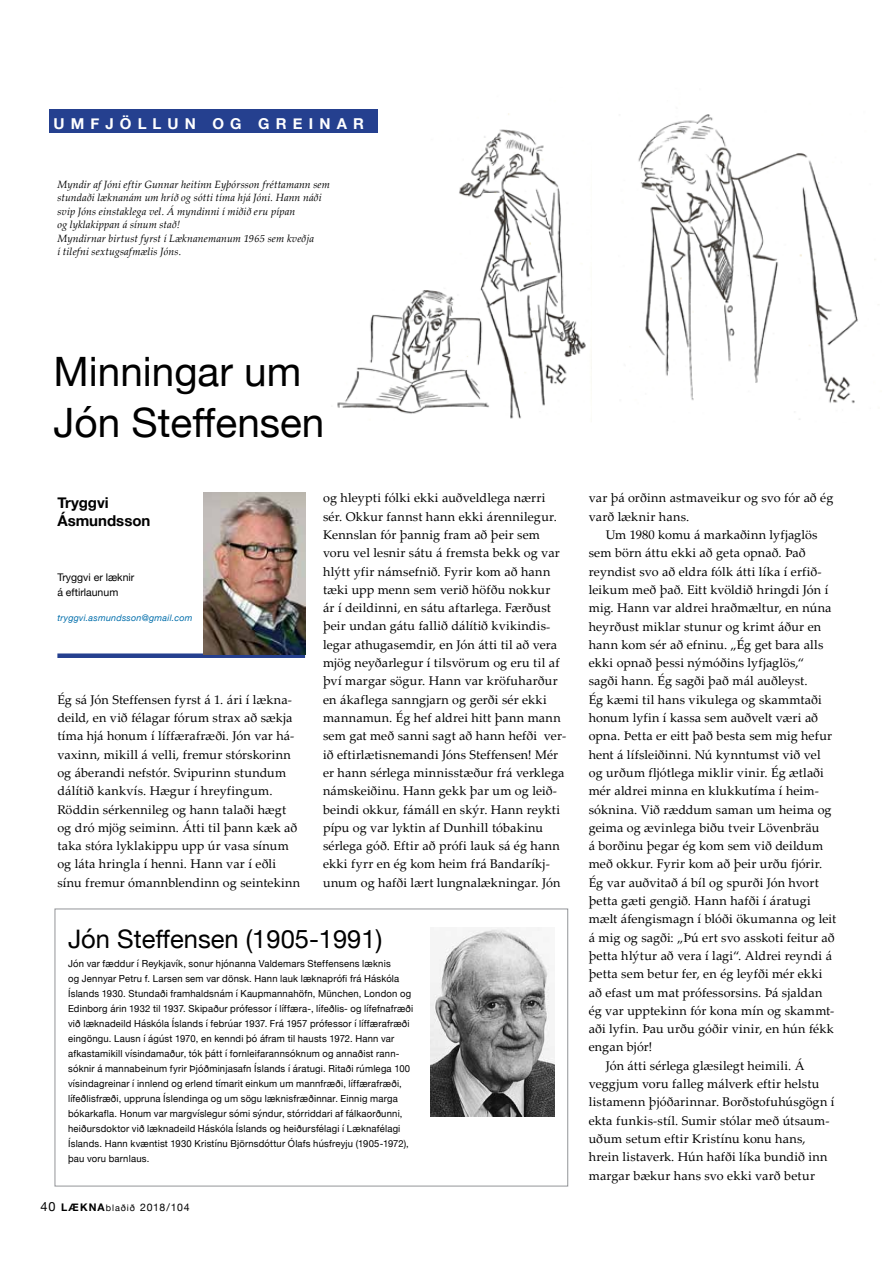
<style>
.page{position:relative;width:893px;height:1263px;background:#fff}
.page>*{position:absolute;margin:0;border:0;box-sizing:border-box;transform-origin:0 0}
.t1{font:40.5px/51px "Helvetica Neue";color:#000}
.t2{font:25.5px "Helvetica Neue";color:#000}
.t3{font:700 15px "Helvetica Neue";letter-spacing:.41em;color:#fff}
.t4{font:700 15px/18px "Helvetica Neue";color:#000}
.t5{font:12.6px/18.3px "Palatino Linotype";letter-spacing:.01em;color:#000}
.t6{font:italic 10.5px/13.5px "Palatino Linotype";letter-spacing:.01em;color:#000}
.t7{font:10.5px/15px "Helvetica Neue";color:#000}
.t8{font:9.75px/15px "Helvetica Neue";letter-spacing:.02em;color:#000}
.t9{font:italic 9px "Helvetica Neue";letter-spacing:.025em;color:#006eab}
.s1{font-size:12.75px}
.s2{font-weight:700}
.s3{font-size:9px}
</style>
<div class="page">
<div style="left:57px;top:653px;width:248px;height:5px;background:#25408f"></div>
<div style="left:55px;top:908px;width:513px;height:278px;border:1px solid #939598"></div>
<img style="left:430px;top:927px;width:125px;height:189px">
<img style="left:203px;top:493px;width:102px;height:161px">
<div style="left:49px;top:110px;width:329px;height:23px;background:#25408f"></div>
<img style="left:320px;top:109px;width:559px;height:311px">
<svg style="left:367px;top:140px;width:96px;height:132px"></svg>
<div style="left:592px;top:80px;width:24px;height:355px;background:#fff"></div>
<div style="left:438px;top:87px;width:56px;height:25px;background:#fff"></div>
<p class="t3" style="left:54px;top:111px;width:312px">UMFJÖLLUN OG GREINAR</p>
<p class="t6" style="left:57px;top:177px;width:274px">Myndir af Jóni eftir Gunnar heitinn Eyþórsson fréttamann sem stundaði læknanám um hríð og sótti tíma hjá Jóni. Hann náði svip Jóns einstaklega vel. Á myndinni í miðið eru pípan<br>og lyklakippan á sínum stað!<br>Myndirnar birtust fyrst í Læknanemanum 1965 sem kveðja<br>í tilefni sextugsafmælis Jóns.</p>
<h1 class="t1" style="left:54px;top:348px;width:272px">Minningar um<br>Jón Steffensen</h1>
<p class="t5" style="left:323px;top:488px;width:245px">og hleypti fólki ekki auðveldlega nærri sér. Okkur fannst hann ekki árennilegur.<br>Kennslan fór þannig fram að þeir sem voru vel lesnir sátu á fremsta bekk og var hlýtt yfir námsefnið. Fyrir kom að hann tæki upp menn sem verið höfðu nokkur<br>ár í deildinni, en sátu aftarlega. Færðust þeir undan gátu fallið dálítið kvikindis&shy;legar athugasemdir, en Jón átti til að vera mjög neyðarlegur í tilsvörum og eru til af því margar sögur. Hann var kröfuharður en ákaflega sanngjarn og gerði sér ekki mannamun. Ég hef aldrei hitt þann mann sem gat með sanni sagt að hann hefði ver&shy;ið eftirlætisnemandi Jóns Steffensen! Mér er hann sérlega minnisstæður frá verklega námskeiðinu. Hann gekk þar um og leið&shy;beindi okkur, fámáll en skýr. Hann reykti pípu og var lyktin af Dunhill tóbakinu sérlega góð. Eftir að prófi lauk sá ég hann ekki fyrr en ég kom heim frá Bandaríkj&shy;unum og hafði lært lungnalækningar. Jón</p>
<p class="t5" style="left:589px;top:488px;width:246px">var þá orðinn astmaveikur og svo fór að ég varð læknir hans.</p>
<p class="t4" style="left:57px;top:494px;width:95px">Tryggvi<br>Ásmundsson</p>
<p class="t5" style="left:606px;top:525px;width:213px">Um 1980 komu á markaðinn lyfjaglös</p>
<p class="t5" style="left:589px;top:543px;width:218px">sem börn áttu ekki að geta opnað. Það</p>
<p class="t5" style="left:589px;top:562px;width:235px">reyndist svo að eldra fólk átti líka í erfið-</p>
<p class="t5" style="left:589px;top:580px;width:241px">leikum með það. Eitt kvöldið hringdi Jón í</p>
<p class="t5" style="left:589px;top:598px;width:244px">mig. Hann var aldrei hraðmæltur, en núna</p>
<p class="t5" style="left:589px;top:617px;width:234px">heyrðust miklar stunur og krimt áður en</p>
<p class="t5" style="left:589px;top:635px;width:236px">hann kom sér að efninu. „Ég get bara alls</p>
<p class="t5" style="left:589px;top:653px;width:217px">ekki opnað þessi nýmóðins lyfjaglös,“</p>
<p class="t5" style="left:589px;top:671px;width:220px">sagði hann. Ég sagði það mál auðleyst.</p>
<p class="t5" style="left:589px;top:690px;width:235px">Ég kæmi til hans vikulega og skammtaði</p>
<p class="t5" style="left:589px;top:708px;width:231px">honum lyfin í kassa sem auðvelt væri að</p>
<p class="t5" style="left:589px;top:726px;width:245px">opna. Þetta er eitt það besta sem mig hefur</p>
<p class="t5" style="left:589px;top:745px;width:233px">hent á lífsleiðinni. Nú kynntumst við vel</p>
<p class="t5" style="left:589px;top:763px;width:237px">og urðum fljótlega miklir vinir. Ég ætlaði</p>
<p class="t5" style="left:589px;top:781px;width:232px">mér aldrei minna en klukkutíma í heim-</p>
<p class="t5" style="left:589px;top:800px;width:244px">sóknina. Við ræddum saman um heima og</p>
<p class="t5" style="left:589px;top:818px;width:232px">geima og ævinlega biðu tveir Lövenbräu</p>
<p class="t5" style="left:589px;top:836px;width:236px">á borðinu þegar ég kom sem við deildum</p>
<p class="t5" style="left:589px;top:854px;width:235px">með okkur. Fyrir kom að þeir urðu fjórir.</p>
<p class="t5" style="left:589px;top:873px;width:232px">Ég var auðvitað á bíl og spurði Jón hvort</p>
<p class="t5" style="left:589px;top:891px;width:223px">þetta gæti gengið. Hann hafði í áratugi</p>
<p class="t5" style="left:589px;top:909px;width:249px">mælt áfengismagn í blóði ökumanna og leit</p>
<p class="t5" style="left:589px;top:928px;width:248px">á mig og sagði: „Þú ert svo asskoti feitur að</p>
<p class="t5" style="left:589px;top:946px;width:245px">þetta hlýtur að vera í lagi“. Aldrei reyndi á</p>
<p class="t5" style="left:589px;top:964px;width:235px">þetta sem betur fer, en ég leyfði mér ekki</p>
<p class="t5" style="left:589px;top:982px;width:235px">að efast um mat prófessorsins. Þá sjaldan</p>
<p class="t5" style="left:589px;top:1001px;width:247px">ég var upptekinn fór kona mín og skammt-</p>
<p class="t5" style="left:589px;top:1019px;width:247px">aði lyfin. Þau urðu góðir vinir, en hún fékk</p>
<p class="t5" style="left:589px;top:1037px;width:65px">engan bjór!</p>
<p class="t5" style="left:606px;top:1056px;width:200px">Jón átti sérlega glæsilegt heimili. Á</p>
<p class="t5" style="left:589px;top:1074px;width:232px">veggjum voru falleg málverk eftir helstu</p>
<p class="t5" style="left:589px;top:1092px;width:247px">listamenn þjóðarinnar. Borðstofuhúsgögn í</p>
<p class="t5" style="left:589px;top:1111px;width:242px">ekta funkis-stíl. Sumir stólar með útsaum-</p>
<p class="t5" style="left:589px;top:1129px;width:218px">uðum setum eftir Kristínu konu hans,</p>
<p class="t5" style="left:589px;top:1147px;width:240px">hrein listaverk. Hún hafði líka bundið inn</p>
<p class="t5" style="left:589px;top:1166px;width:228px">margar bækur hans svo ekki varð betur</p>
<p class="t7" style="left:57px;top:571px;width:78px">Tryggvi er læknir á eftirlaunum</p>
<p class="t9" style="left:57px;top:612px;width:137px">tryggvi.asmundsson@gmail.com</p>
<p class="t5" style="left:57px;top:690px;width:244px">Ég sá Jón Steffensen fyrst á 1. ári í lækna&shy;deild, en við félagar fórum strax að sækja tíma hjá honum í líffærafræði. Jón var há&shy;vaxinn, mikill á velli, fremur stórskorinn og áberandi nefstór. Svipurinn stundum dálítið kankvís. Hægur í hreyfingum.<br>Röddin sérkennileg og hann talaði hægt og dró mjög seiminn. Átti til þann kæk að taka stóra lyklakippu upp úr vasa sínum og láta hringla í henni. Hann var í eðli sínu fremur ómannblendinn og seintekinn</p>
<h2 class="t2" style="left:68px;top:920px;width:316px">Jón Steffensen (1905-1991)</h2>
<p class="t8" style="left:68px;top:957px;width:347px">Jón var fæddur í Reykjavík, sonur hjónanna Valdemars Steffensens læknis<br>og Jennyar Petru f. Larsen sem var dönsk. Hann lauk læknaprófi frá Háskóla Íslands 1930. Stundaði framhaldsnám í Kaupmannahöfn, München, London og Edinborg árin 1932 til 1937. Skipaður prófessor í líffæra-, lífeðlis- og lífefnafræði við læknadeild Háskóla Íslands í febrúar 1937. Frá 1957 prófessor í líffærafræði eingöngu. Lausn í ágúst 1970, en kenndi þó áfram til hausts 1972. Hann var afkastamikill vísindamaður, tók þátt í fornleifarannsóknum og annaðist rann&shy;sóknir á mannabeinum fyrir Þjóðminjasafn Íslands í áratugi. Ritaði rúmlega 100 vísindagreinar í innlend og erlend tímarit einkum um mannfræði, líffærafræði, lífeðlisfræði, uppruna Íslendinga og um sögu læknisfræðinnar. Einnig marga bókarkafla. Honum var margvíslegur sómi sýndur, stórriddari af fálkaorðunni, heiðursdoktor við læknadeild Háskóla Íslands og heiðursfélagi í Læknafélagi Íslands. Hann kvæntist 1930 Kristínu Björnsdóttur Ólafs húsfreyju (1905-1972), þau voru barnlaus.</p>
<p class="t7" style="left:40px;top:1201px;width:151px"><span class="s1">40</span> <span class="s2">LÆKNA</span><span class="s3">blaðið</span> 2018/104</p>
</div>
